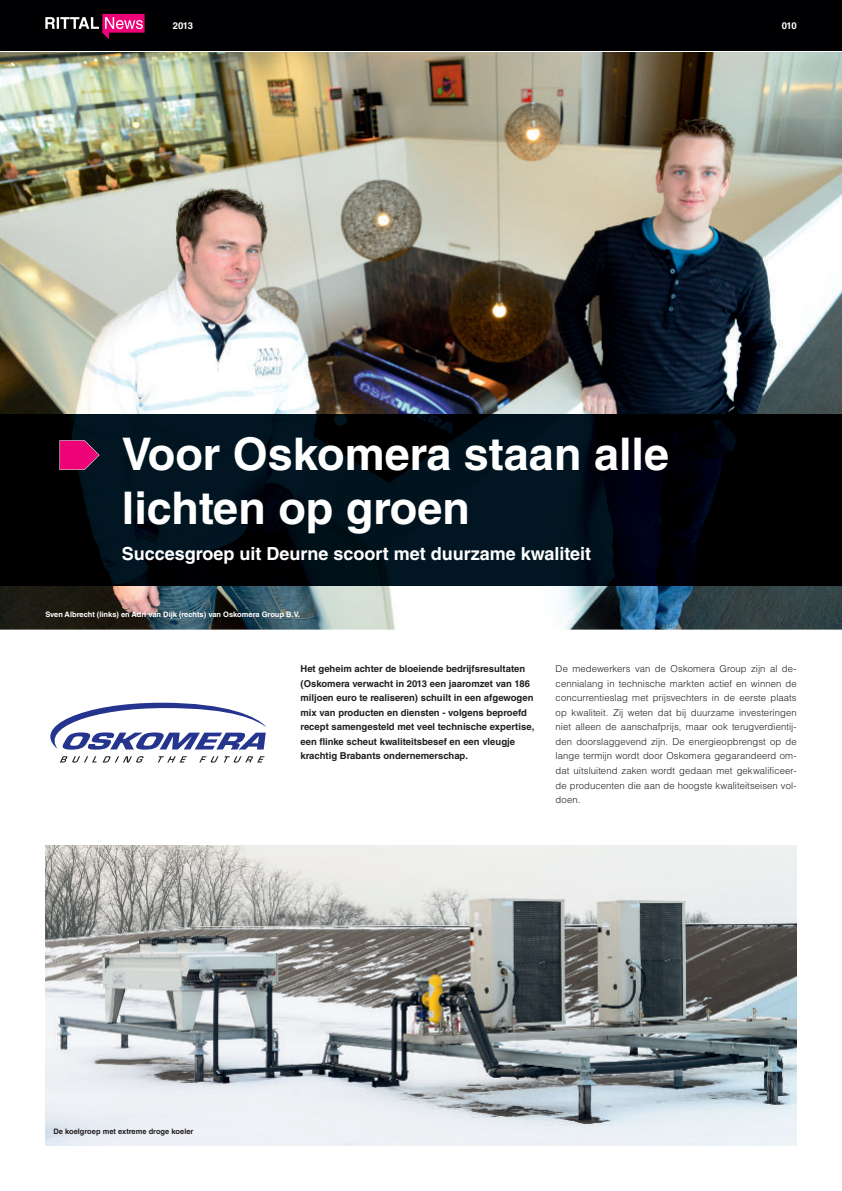
<style>
.page{position:relative;width:842px;height:1191px;background:#fff}
.page>*{position:absolute;margin:0;border:0;box-sizing:border-box;transform-origin:0 0}
.t1{font:700 45px/54px "Helvetica LT Std";color:#fff}
.t2{font:700 18px "Helvetica LT Std";color:#fff}
.t3{font:300 9.5px/14.5px "Helvetica LT Std";letter-spacing:.01em;color:#231f20;text-align:justify}
.t4{font:700 9.5px/14.5px "Helvetica LT Std";color:#231f20}
.t5{font:700 9.5px "Helvetica LT Std";letter-spacing:-.055em;color:#fff}
.t6{font:700 7.5px "Helvetica LT Std";color:#fff}
.t7{font:700 7.5px "Helvetica LT Std";color:#231f20}
</style>
<div class="page">
<img style="left:0;top:0;width:842px;height:1146px">
<p class="t5" style="left:173px;top:22px;width:22px">2013</p>
<p class="t5" style="left:782px;top:22px;width:16px">010</p>
<p class="t1" style="left:122px;top:431px;width:549px">Voor Oskomera staan alle lichten op groen</p>
<p class="t2" style="left:122px;top:546px;width:471px">Succesgroep uit Deurne scoort met duurzame kwaliteit</p>
<p class="t6" style="left:45px;top:611px;width:256px">Sven Albrecht (links) en Adri van Dijk (rechts) van Oskomera Group B.V.</p>
<p class="t4" style="left:300px;top:662px;width:235px">Het geheim achter de bloeiende bedrijfsresultaten (Oskomera verwacht in 2013 een jaaromzet van 186 miljoen euro te realiseren) schuilt in een afgewogen mix van producten en diensten - volgens beproefd recept samen gesteld met veel technische expertise, een flinke scheut kwaliteits besef en een vleugje krachtig Brabants ondernemerschap.</p>
<p class="t3" style="left:556px;top:662px;width:243px">De medewerkers van de Oskomera Group zijn al de&shy;cennialang in technische markten actief en winnen de concurrentieslag met prijsvechters in de eerste plaats op kwaliteit. Zij weten dat bij duurzame investeringen niet alleen de aanschafprijs, maar ook terugverdientij&shy;den doorslaggevend zijn. De energieopbrengst op de lange termijn wordt door Oskomera gegarandeerd om&shy;dat uitsluitend zaken wordt gedaan met gekwalificeer&shy;de producenten die aan de hoogste kwaliteitseisen vol&shy;doen.</p>
<p class="t7" style="left:53px;top:1128px;width:142px">De koelgroep met extreme droge koeler</p>
</div>
